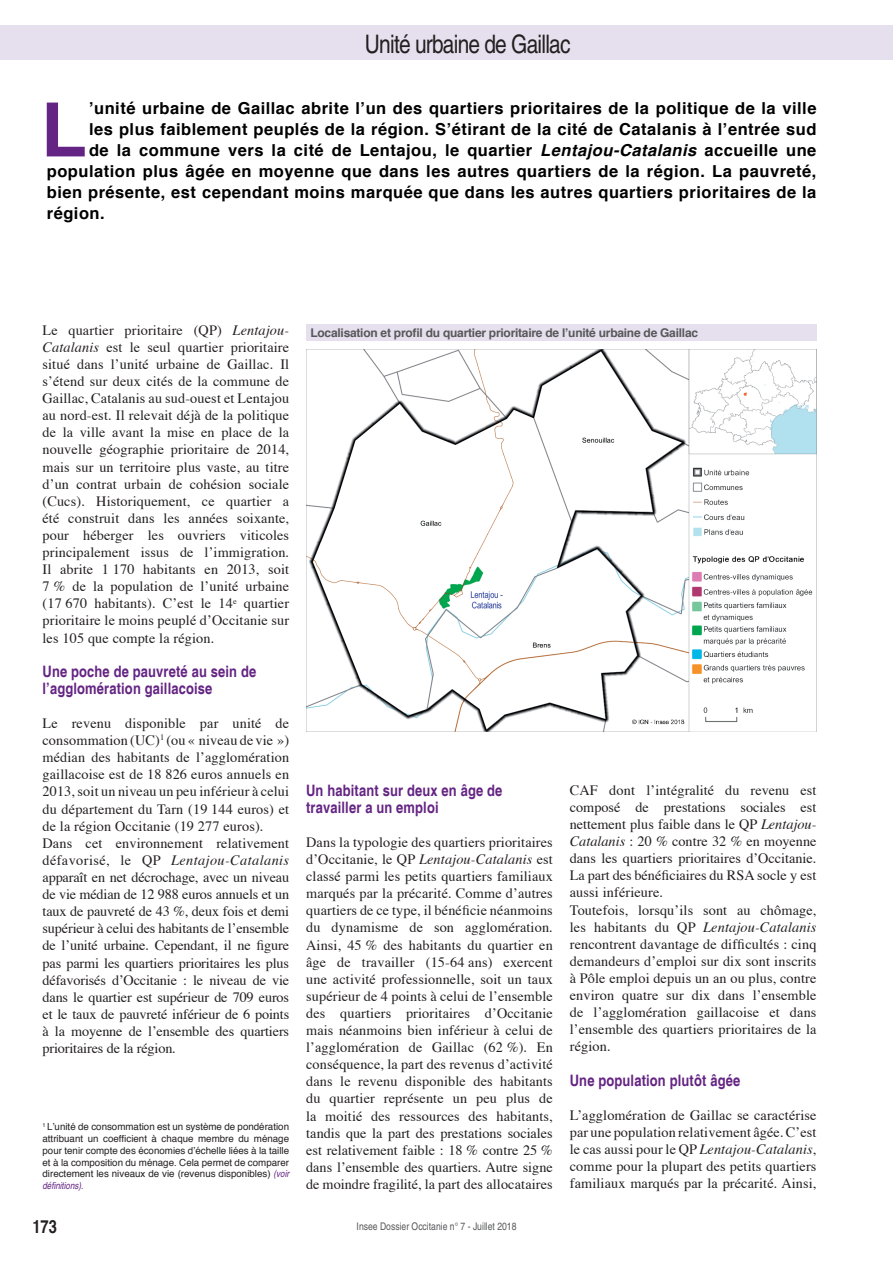
<style>
.page{position:relative;width:893px;height:1263px;background:#fff}
.page>*{position:absolute;margin:0;border:0;box-sizing:border-box;transform-origin:0 0}
.t1{font:700 74.85px "Helvetica";color:#642483}
.t2{font:condensed 25.5px "Helvetica";letter-spacing:-.03em;color:#231f20}
.t3{font:700 condensed 18px "Helvetica";color:#231f20}
.t4{font:700 16.5px "Helvetica";letter-spacing:.03em;color:#000}
.t5{font:700 condensed 15.75px/17.1px "Helvetica";letter-spacing:.01em;color:#642483}
.t6{font:14.25px/17.1px "Times";letter-spacing:.01em;color:#231f20;text-align:justify}
.t7{font:14.25px/17.1px "Times";letter-spacing:-.01em;color:#231f20}
.t8{font:700 12px "Helvetica";letter-spacing:-.02em;color:#57585a}
.t9{font:condensed 10.5px "Helvetica";color:#57585a}
.t10{font:9.75px/11.7px "Helvetica";color:#231f20;text-align:justify}
.s1{font-style:italic}
.s2{font-style:italic;font-stretch:condensed;color:#642483}
</style>
<div class="page">
<div style="left:0;top:26px;width:893px;height:34px;background:#e6dfed"></div>
<img style="left:306px;top:349px;width:510px;height:382px">
<div style="left:306px;top:324px;width:510px;height:17px;background:#e6dfed"></div>
<h2 class="t2" style="left:365px;top:29px;width:207px">Unité urbaine de Gaillac</h2>
<h1 class="t1" style="left:41px;top:70px;width:47px">L</h1>
<p class="t4" style="left:89px;top:95px;width:729px">’unité urbaine de Gaillac abrite l’un des quartiers prioritaires de la politique de la ville</p>
<p class="t4" style="left:89px;top:116px;width:729px">les plus faiblement peuplés de la région. S’étirant de la cité de Catalanis à l’entrée sud</p>
<p class="t4" style="left:89px;top:137px;width:729px">de la commune vers la cité de Lentajou, le quartier <span class="s1">Lentajou-Catalanis</span> accueille une</p>
<p class="t4" style="left:47px;top:158px;width:771px">population plus âgée en moyenne que dans les autres quartiers de la région. La pauvreté,</p>
<p class="t4" style="left:47px;top:179px;width:771px">bien présente, est cependant moins marquée que dans les autres quartiers prioritaires de la</p>
<p class="t4" style="left:47px;top:200px;width:59px">région.</p>
<p class="t6" style="left:43px;top:320px;width:248px">Le quartier prioritaire (QP) <span class="s1">Lentajou-Catalanis</span> est le seul quartier prioritaire situé dans l’unité urbaine de Gaillac. Il s’étend sur deux cités de la commune de Gaillac, Catalanis au sud-ouest et Lentajou au nord-est. Il relevait déjà de la politique de la ville avant la mise en place de la nouvelle géographie prioritaire de 2014, mais sur un territoire plus vaste, au titre d’un contrat urbain de cohésion sociale (Cucs). Historiquement, ce quartier a été construit dans les années soixante, pour héberger les ouvriers viticoles principalement issus de l’immigration.<br>Il abrite 1 170 habitants en 2013, soit 7 % de la population de l’unité urbaine (17 670 habitants). C’est le 14<sup>e</sup> quartier prioritaire le moins peuplé d’Occitanie sur les 105 que compte la région.</p>
<p class="t5" style="left:43px;top:663px;width:215px">Une poche de pauvreté au sein de l’agglomération gaillacoise</p>
<p class="t7" style="left:43px;top:713px;width:248px">Le revenu disponible par unité de consommation (UC)<sup>1</sup> (ou « niveau de vie ») médian des habitants de l’agglomération gaillacoise est de 18 826 euros annuels en 2013, soit un niveau un peu inférieur à celui du département du Tarn (19 144 euros) et de la région Occitanie (19 277 euros).<br>Dans cet environnement relativement défavorisé, le QP <span class="s1">Lentajou-Catalanis </span>apparaît en net décrochage, avec un niveau de vie médian de 12 988 euros annuels et un taux de pauvreté de 43 %, deux fois et demi supérieur à celui des habitants de l’ensemble de l’unité urbaine. Cependant, il ne figure pas parmi les quartiers prioritaires les plus défavorisés d’Occitanie : le niveau de vie dans le quartier est supérieur de 709 euros et le taux de pauvreté inférieur de 6 points à la moyenne de l’ensemble des quartiers prioritaires de la région.</p>
<p class="t10" style="left:43px;top:1121px;width:248px"><sup>1</sup> L’unité de consommation est un système de pondération attribuant un coefficient à chaque membre du ménage pour tenir compte des économies d’échelle liées à la taille et à la composition du ménage. Cela permet de comparer directement les niveaux de vie (revenus disponibles) <span class="s2">(voir définitions).</span></p>
<p class="t8" style="left:310px;top:323px;width:389px">Localisation et profil du quartier prioritaire de l’unité urbaine de Gaillac</p>
<p class="t5" style="left:306px;top:782px;width:198px">Un habitant sur deux en âge de travailler a un emploi</p>
<p class="t6" style="left:306px;top:832px;width:248px">Dans la typologie des quartiers prioritaires d’Occitanie, le QP <span class="s1">Lentajou-Catalanis</span> est classé parmi les petits quartiers familiaux marqués par la précarité. Comme d’autres quartiers de ce type, il bénéficie néanmoins du dynamisme de son agglomération.<br>Ainsi, 45 % des habitants du quartier en âge de travailler (15-64 ans) exercent une activité professionnelle, soit un taux supérieur de 4 points à celui de l’ensemble des quartiers prioritaires d’Occitanie mais néanmoins bien inférieur à celui de l’agglomération de Gaillac (62 %). En conséquence, la part des revenus d’activité dans le revenu disponible des habitants du quartier représente un peu plus de la moitié des ressources des habitants, tandis que la part des prestations sociales est relativement faible : 18 % contre 25 % dans l’ensemble des quartiers. Autre signe de moindre fragilité, la part des allocataires</p>
<p class="t6" style="left:570px;top:780px;width:248px;text-align:left">CAF dont l’intégralité du revenu est composé de prestations sociales est nettement plus faible dans le QP <span class="s1">Lentajou-Catalanis</span> : 20 % contre 32 % en moyenne dans les quartiers prioritaires d’Occitanie.<br>La part des bénéficiaires du RSA socle y est aussi inférieure.<br>Toutefois, lorsqu’ils sont au chômage, les habitants du QP <span class="s1">Lentajou-Catalanis </span>rencontrent davantage de difficultés : cinq demandeurs d’emploi sur dix sont inscrits à Pôle emploi depuis un an ou plus, contre environ quatre sur dix dans l’ensemble de l’agglomération gaillacoise et dans l’ensemble des quartiers prioritaires de la région.</p>
<p class="t5" style="left:570px;top:1071px;width:172px">Une population plutôt âgée</p>
<p class="t6" style="left:570px;top:1105px;width:248px">L’agglomération de Gaillac se caractérise par une population relativement âgée. C’est le cas aussi pour le QP <span class="s1">Lentajou-Catalanis</span>, comme pour la plupart des petits quartiers familiaux marqués par la précarité. Ainsi,</p>
<p class="t3" style="left:32px;top:1216px;width:26px">173</p>
<p class="t9" style="left:357px;top:1221px;width:161px">Insee Dossier Occitanie n° 7 - Juillet 2018</p>
</div>
